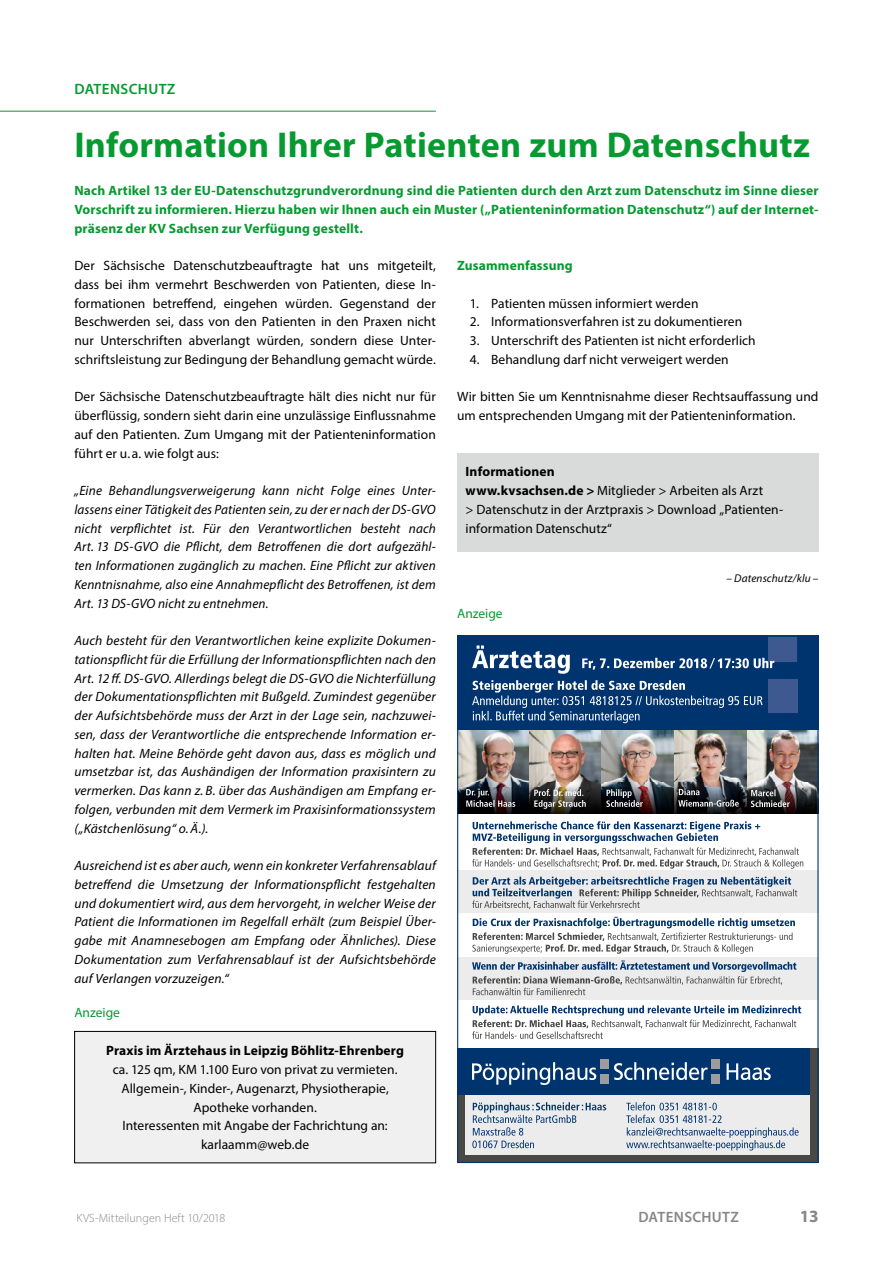
<style>
.page{position:relative;width:893px;height:1263px;background:#fff}
.page>*{position:absolute;margin:0;border:0;box-sizing:border-box;transform-origin:0 0}
.t1{font:700 36px "Myriad Pro";letter-spacing:.005em;color:#069a31}
.t2{font:700 17.25px "Myriad Pro";color:#868786}
.t3{font:600 15px "Myriad Pro";letter-spacing:.02em;color:#868786}
.t4{font:600 15px "Myriad Pro";letter-spacing:.025em;color:#069a31}
.t5{font:italic 13.5px/18.8px "Myriad Pro";letter-spacing:.01em;color:#000;text-align:justify}
.t6{font:13.5px/18.8px "Myriad Pro";letter-spacing:.005em;color:#000;text-align:justify}
.t7{font:700 13.5px/18.8px "Myriad Pro";letter-spacing:.01em;color:#069a31;text-align:justify}
.t8{font:700 13.5px "Myriad Pro";letter-spacing:.01em;color:#000}
.t9{font:13.5px "Myriad Pro";color:#069a31}
.t10{font:300 12px "Myriad Pro";letter-spacing:.005em;color:#868786}
.t11{font:italic 11.25px "Myriad Pro";letter-spacing:.01em;color:#000}
.s1{font-weight:700}
</style>
<div class="page">
<hr style="left:0;top:111px;width:436px;height:1px;background:#069a31">
<div style="left:457px;top:453px;width:362px;height:98px;background:#d9dada"></div>
<img style="left:459px;top:729px;width:358px;height:59px">
<div style="left:457px;top:1048px;width:362px;height:115px;background:#484847"></div>
<img style="left:459px;top:788px;width:358px;height:25px">
<div style="left:466px;top:1095px;width:344px;height:59px;background:#ececec"></div>
<div style="left:457px;top:870px;width:362px;height:43px;background:#ececec"></div>
<div style="left:457px;top:957px;width:362px;height:43px;background:#ececec"></div>
<svg style="left:472px;top:1005px;width:329px;height:34px"></svg>
<svg style="left:472px;top:960px;width:324px;height:35px"></svg>
<svg style="left:472px;top:917px;width:323px;height:37px"></svg>
<svg style="left:472px;top:877px;width:325px;height:32px"></svg>
<svg style="left:472px;top:821px;width:331px;height:48px"></svg>
<svg style="left:466px;top:789px;width:49px;height:18px"></svg>
<svg style="left:534px;top:789px;width:52px;height:20px"></svg>
<svg style="left:606px;top:789px;width:37px;height:18px"></svg>
<svg style="left:678px;top:788px;width:61px;height:19px"></svg>
<svg style="left:746px;top:783px;width:44px;height:24px"></svg>
<svg style="left:472px;top:1102px;width:134px;height:46px"></svg>
<svg style="left:626px;top:1102px;width:173px;height:48px"></svg>
<div style="left:457px;top:1048px;width:353px;height:47px;background:#00346f"></div>
<div style="left:457px;top:636px;width:362px;height:93px;background:#00346f"></div>
<svg style="left:472px;top:1062px;width:124px;height:23px"></svg>
<svg style="left:614px;top:1062px;width:94px;height:18px"></svg>
<svg style="left:727px;top:1063px;width:44px;height:17px"></svg>
<div style="left:600px;top:1059px;width:9px;height:10px;background:#9c9c9d"></div>
<div style="left:600px;top:1074px;width:9px;height:10px;background:#9c9c9d"></div>
<div style="left:711px;top:1059px;width:9px;height:10px;background:#9c9c9d"></div>
<div style="left:711px;top:1074px;width:9px;height:10px;background:#9c9c9d"></div>
<svg style="left:472px;top:680px;width:291px;height:43px"></svg>
<svg style="left:472px;top:638px;width:325px;height:36px"></svg>
<div style="left:768px;top:679px;width:29px;height:33px;background:#3d598f"></div>
<div style="left:75px;top:1031px;width:361px;height:132px;background:#f0f0f0"></div>
<div style="left:74px;top:1031px;width:362px;height:132px;border:1px solid #000"></div>
<p class="t4" style="left:75px;top:79px;width:102px">DATENSCH UTZ</p>
<h1 class="t1" style="left:74px;top:121px;width:737px">Information Ihrer Patienten zum Datenschutz</h1>
<p class="t7" style="left:74px;top:181px;width:746px">Nach Artikel 13 der EU-Datenschutzgrundverordnung sind die Patienten durch den Arzt zum Datenschutz im Sinne dieser Vorschrift zu informieren. Hierzu haben wir Ihnen auch ein Muster („Patienteninformation Datenschutz“) auf der Internet&shy;präsenz der KV Sachsen zur Verfügung gestellt.</p>
<p class="t6" style="left:74px;top:256px;width:363px">Der Sächsische Datenschutzbeauftragte hat uns mitgeteilt, dass bei ihm vermehrt Beschwerden von Patienten, diese In&shy;formationen betreffend, eingehen würden. Gegenstand der Beschwerden sei, dass von den Patienten in den Praxen nicht nur Unterschriften abverlangt würden, sondern diese Unter&shy;schriftsleistung zur Bedingung der Behandlung gemacht würde.</p>
<p class="t6" style="left:74px;top:387px;width:363px">Der Sächsische Datenschutzbeauftragte hält dies nicht nur für überflüssig, sondern sieht darin eine unzulässige Einflussnahme auf den Patienten. Zum Umgang mit der Patienteninformation führt er u. a. wie folgt aus:</p>
<p class="t5" style="left:74px;top:481px;width:363px">„Eine Behandlungsverweigerung kann nicht Folge eines Unter&shy;lassens einer Tätigkeit des Patienten sein, zu der er nach der DS-GVO nicht verpflichtet ist. Für den Verantwortlichen besteht nach Art. 13 DS-GVO die Pflicht, dem Betroffenen die dort aufgezähl&shy;ten Informationen zugänglich zu machen. Eine Pflicht zur aktiven Kenntnisnahme, also eine Annahmepflicht des Betroffenen, ist dem Art. 13 DS-GVO nicht zu entnehmen.</p>
<p class="t5" style="left:74px;top:631px;width:363px">Auch besteht für den Verantwortlichen keine explizite Dokumen&shy;tationspflicht für die Erfüllung der Informationspflichten nach den Art. 12 ff. DS-GVO. Allerdings belegt die DS-GVO die Nichterfüllung der Dokumentationspflichten mit Bußgeld. Zumindest gegenüber der Aufsichtsbehörde muss der Arzt in der Lage sein, nachzuwei&shy;sen, dass der Verantwortliche die entsprechende Information er&shy;halten hat. Meine Behörde geht davon aus, dass es möglich und umsetzbar ist, das Aushändigen der Information praxisintern zu vermerken. Das kann z. B. über das Aushändigen am Empfang er&shy;folgen, verbunden mit dem Vermerk im Praxisinformationssystem („Kästchenlösung“ o. Ä.).</p>
<p class="t5" style="left:74px;top:856px;width:363px">Ausreichend ist es aber auch, wenn ein konkreter Verfahrensablauf betreffend die Umsetzung der Informationspflicht festgehalten und dokumentiert wird, aus dem hervorgeht, in welcher Weise der Patient die Informationen im Regelfall erhält (zum Beispiel Über&shy;gabe mit Anamnesebogen am Empfang oder Ähnliches). Diese Dokumentation zum Verfahrensablauf ist der Aufsichtsbehörde auf Verlangen vorzuzeigen.“</p>
<p class="t7" style="left:457px;top:256px;width:117px">Zusammenfassung</p>
<p class="t6" style="left:470px;top:293px;width:230px">1. Patienten müssen informiert werden</p>
<p class="t6" style="left:470px;top:312px;width:274px">2. Informationsverfahren ist zu dokumentieren</p>
<p class="t6" style="left:470px;top:331px;width:287px">3. Unterschrift des Patienten ist nicht erforderlich</p>
<p class="t6" style="left:470px;top:350px;width:260px">4. Behandlung darf nicht verweigert werden</p>
<p class="t6" style="left:457px;top:387px;width:363px">Wir bitten Sie um Kenntnisnahme dieser Rechtsauffassung und um entsprechenden Umgang mit der Patienteninformation.</p>
<p class="t6" style="left:466px;top:462px;width:318px;text-align:left"><span class="s1">Informationen<br>www.kvsachsen.de &gt;</span> Mitglieder &gt; Arbeiten als Arzt<br>&gt; Datenschutz in der Arztpraxis &gt; Download „Patienten&shy;information Datenschutz“</p>
<p class="t11" style="left:726px;top:571px;width:94px">– Datenschutz/klu –</p>
<p class="t9" style="left:457px;top:605px;width:47px">Anzeige</p>
<p class="t9" style="left:74px;top:1004px;width:47px">Anzeige</p>
<p class="t8" style="left:106px;top:1042px;width:299px">Praxis im Ärztehaus in Leipzig Böhlitz-Ehrenberg</p>
<p class="t6" style="left:113px;top:1060px;width:286px;text-align:center">ca. 125 qm, KM 1.100 Euro von privat zu vermieten.<br>Allgemein-, Kinder-, Augenarzt, Physiotherapie, Apotheke vorhanden.<br>Interessenten mit Angabe der Fachrichtung an: karlaamm@web.de</p>
<p class="t10" style="left:77px;top:1211px;width:150px">KVS-Mitteilungen Heft 10/2018</p>
<p class="t3" style="left:638px;top:1208px;width:84px">DATENSCHUTZ</p>
<p class="t2" style="left:800px;top:1205px;width:20px">13</p>
</div>
